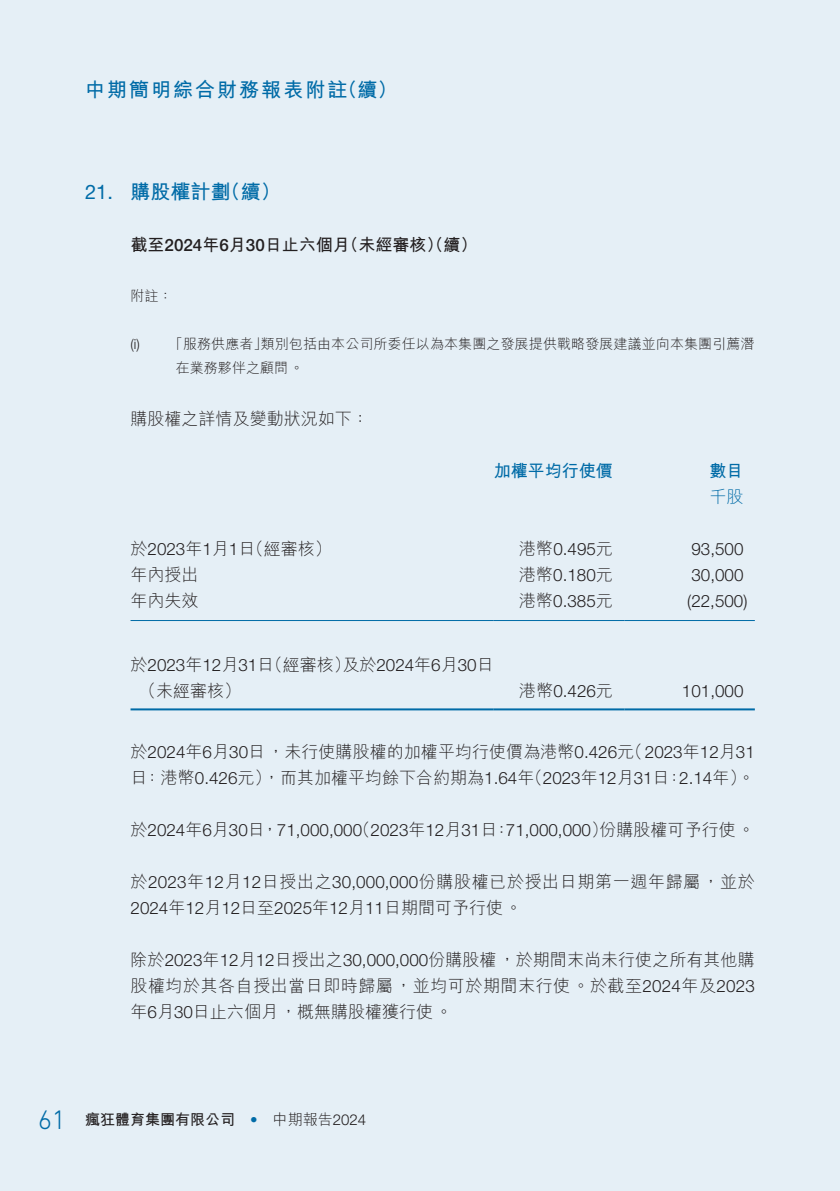
<style>
.page{position:relative;width:840px;height:1191px;background:#fff}
.page>*{position:absolute;margin:0;border:0;box-sizing:border-box;transform-origin:0 0}
.t1{font:300 27.2px "DIN Next LT Pro";color:#006ba7;scale:.95 1}
.t2{font:700 20px "M Hei HK";letter-spacing:.1em;color:#006ba7}
.t3{font:20px "Helvetica Neue LT Pro";color:#006ba7}
.t4{font:300 17px/26px "M Hei HK";letter-spacing:.005em;color:#231f20;text-align:right}
.t5{font:300 17px "Helvetica Neue LT Pro";color:#231f20}
.t6{font:300 17px "M Hei HK";letter-spacing:.035em;color:#231f20}
.t7{font:700 17px "M Hei HK";color:#231f20}
.t8{font:700 17px "M Hei HK";color:#006ba7}
.t9{font:300 17px "M Hei HK";color:#006ba7}
.t10{font:700 15px "M Hei HK";color:#231f20}
.t11{font:300 15px "M Hei HK";color:#231f20}
.t12{font:300 15px "Helvetica Neue LT Pro";color:#006ba7}
.t13{font:300 14px "M Hei HK";letter-spacing:.005em;color:#231f20}
.t14{font:300 14px "Helvetica Neue LT Pro";color:#231f20}
.s1{font-family:"Helvetica Neue LT Pro";font-weight:500}
.s2{font-family:"Helvetica Neue LT Pro"}
.s3{font-family:"M Hei HK"}
</style>
<div class="page">
<div style="left:0;top:0;width:838px;height:1191px;background:#e5eff6"></div>
<hr style="left:130px;top:620px;width:363px;height:1px;background:#006ba7">
<hr style="left:493px;top:620px;width:131px;height:1px;background:#006ba7">
<hr style="left:624px;top:620px;width:130px;height:1px;background:#006ba7">
<hr style="left:130px;top:708px;width:363px;height:2px;background:#006ba7">
<hr style="left:493px;top:708px;width:131px;height:2px;background:#006ba7">
<hr style="left:624px;top:708px;width:130px;height:2px;background:#006ba7">
<p class="t2" style="left:85px;top:75px;width:263px">中期簡明綜合財務報表附註</p>
<p class="t2" style="left:337px;top:75px;width:61px">（續(</p>
<p class="t3" style="left:85px;top:180px;width:29px">21.</p>
<p class="t2" style="left:130px;top:177px;width:101px">購股權計劃</p>
<p class="t2" style="left:220px;top:177px;width:62px">（續(</p>
<p class="t7" style="left:341px;top:233px;width:137px">（未經審核）（續(</p>
<p class="t7" style="left:130px;top:233px;width:221px">截至<span class="s1">2024</span>年月<span class="s1">6 30</span>日止六個月</p>
<p class="t13" style="left:130px;top:286px;width:43px">附註：</p>
<p class="t13" style="left:260px;top:334px;width:495px">類別包括由本公司所委任以為本集團之發展提供戰略發展建議並向本集團引薦潛</p>
<p class="t13" style="left:169px;top:334px;width:100px">「服務供應者」</p>
<p class="t14" style="left:130px;top:336px;width:11px">i( )</p>
<p class="t13" style="left:176px;top:358px;width:129px">在業務夥伴之顧問。</p>
<p class="t4" style="left:130px;top:406px;width:239px">購股權之詳情及變動狀況如下：</p>
<p class="t8" style="left:493px;top:459px;width:120px">加權平均行使價</p>
<p class="t4" style="left:130px;top:536px;width:203px">於<span class="s2">2023</span>年月<span class="s2">1</span> （日<span class="s2">1</span> 經審核）</p>
<p class="t5" style="left:519px;top:539px;width:95px"><span class="s3">港幣</span>0.495<span class="s3">元</span></p>
<p class="t4" style="left:130px;top:562px;width:69px">年內授出</p>
<p class="t5" style="left:519px;top:565px;width:95px"><span class="s3">港幣</span>0.180<span class="s3">元</span></p>
<p class="t4" style="left:130px;top:588px;width:69px">年內失效</p>
<p class="t5" style="left:519px;top:591px;width:95px"><span class="s3">港幣</span>0.385<span class="s3">元</span></p>
<p class="t4" style="left:130px;top:651px;width:222px">於<span class="s2">2023</span>年<span class="s2">12</span>月<span class="s2">31</span> （日經審核）</p>
<p class="t5" style="left:342px;top:654px;width:153px"><span class="s3">及於</span>2024<span class="s3">年月</span>6 30<span class="s3">日</span></p>
<p class="t4" style="left:139px;top:677px;width:103px">（未經審核）</p>
<p class="t5" style="left:519px;top:680px;width:95px"><span class="s3">港幣</span>0.426<span class="s3">元</span></p>
<p class="t8" style="left:709px;top:459px;width:35px">數目</p>
<p class="t9" style="left:709px;top:485px;width:35px">千股</p>
<p class="t5" style="left:691px;top:539px;width:53px">93,500</p>
<p class="t5" style="left:691px;top:565px;width:53px">30,000</p>
<p class="t5" style="left:687px;top:591px;width:62px">)22,500(</p>
<p class="t5" style="left:681px;top:680px;width:63px">101,000</p>
<p class="t4" style="left:130px;top:738px;width:625px">於<span class="s2">2024</span>年月<span class="s2">6 30</span>日，未行使購股權的加權平均行使價為港幣<span class="s2">0.426</span> （元 <span class="s2">2023</span>年<span class="s2">12</span>月<span class="s2">31</span>：<span class="s2">2.14</span>年。(</p>
<p class="t4" style="left:144px;top:764px;width:527px">：港幣<span class="s2">0.426</span>元，）而其加權平均餘下合約期為<span class="s2">1.64</span> （年 <span class="s2">2023</span>年<span class="s2">12</span>月<span class="s2">31</span>日</p>
<p class="t4" style="left:130px;top:764px;width:19px">日</p>
<p class="t5" style="left:353px;top:819px;width:145px"><span class="s3">（</span>2023<span class="s3">年</span>12<span class="s3">月</span>31<span class="s3">日</span></p>
<p class="t5" style="left:493px;top:819px;width:116px"><span class="s3">：</span>71,000,000<span class="s3">）</span></p>
<p class="t5" style="left:130px;top:819px;width:136px"><span class="s3">於</span>2024<span class="s3">年月</span>6 30<span class="s3">日</span></p>
<p class="t6" style="left:130px;top:870px;width:625px">於<span class="s2">2023</span>年<span class="s2">12</span>月<span class="s2">12</span>日授出之<span class="s2">30,000,000</span>份購股權已於授出日期第一週年歸屬，並於</p>
<p class="t5" style="left:130px;top:897px;width:393px">2024<span class="s3">年</span>12<span class="s3">月</span>12<span class="s3">日至</span>2025<span class="s3">年</span>12<span class="s3">月</span>11<span class="s3">日期間可予行使。</span></p>
<p class="t4" style="left:130px;top:946px;width:625px;text-align:justify">除於<span class="s2">2023</span>年<span class="s2">12</span>月<span class="s2">12</span>日授出之<span class="s2">30,000,000</span>份購股權，於期間末尚未行使之所有其他購股權均於其各自授出當日即時歸屬，並均可於期間末行使。於截至<span class="s2">2024</span>年及<span class="s2">2023</span>年月<span class="s2">6 30</span>日止六個月，概無購股權獲行使。</p>
<p class="t4" style="left:599px;top:816px;width:157px">份購股權可予行使。</p>
<p class="t5" style="left:261px;top:819px;width:102px"><span class="s3">，</span>71,000,000</p>
<h1 class="t1" style="left:38px;top:1104px;width:31px">61</h1>
<p class="t10" style="left:85px;top:1108px;width:151px">瘋狂體育集團有限公司</p>
<p class="t12" style="left:250px;top:1110px;width:9px">•</p>
<p class="t11" style="left:273px;top:1108px;width:95px">中期報告<span class="s2">2024</span></p>
</div>
